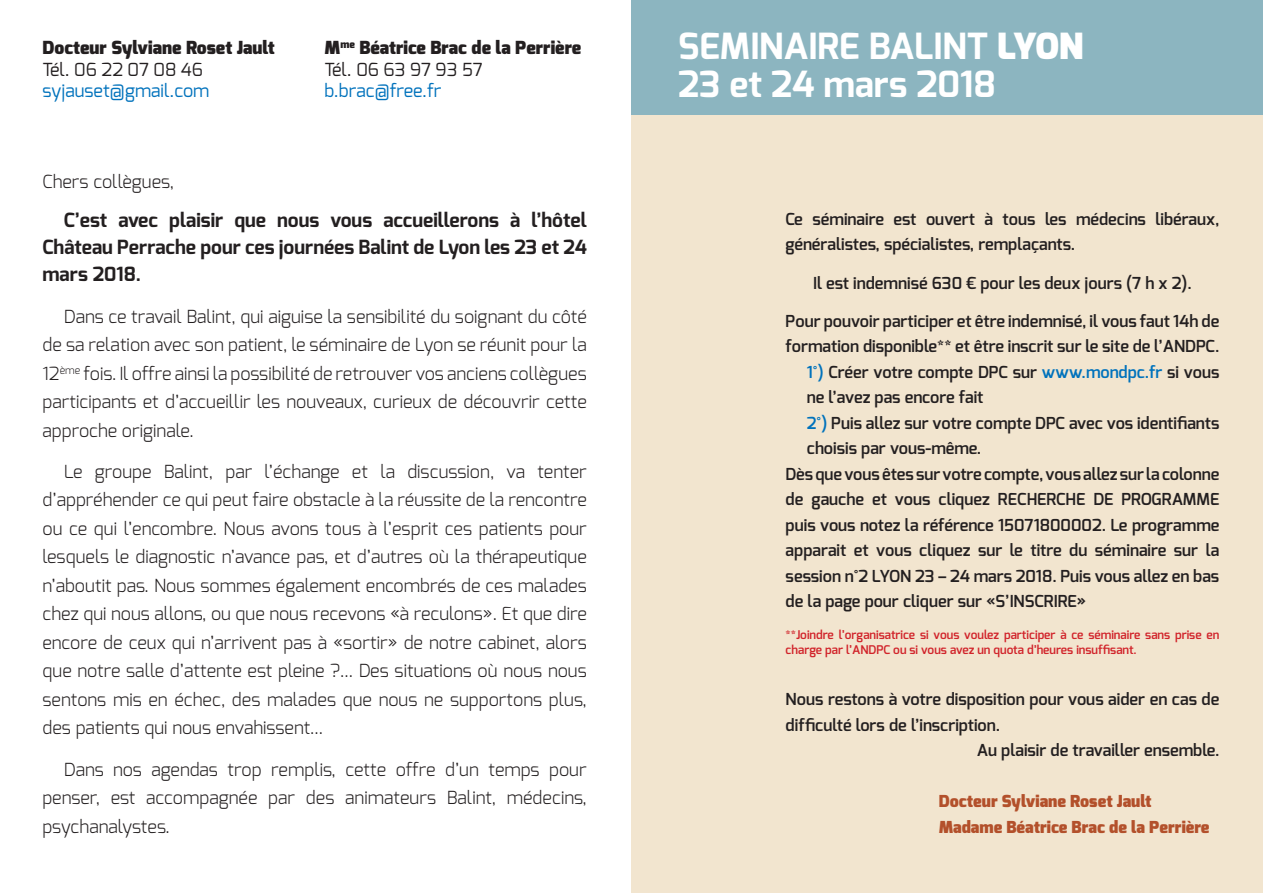
<style>
.page{position:relative;width:1263px;height:893px;background:#fff}
.page>*{position:absolute;margin:0;border:0;box-sizing:border-box;transform-origin:0 0}
.t1{font:700 36px/37.5px "Exo";color:#fff}
.t2{font:700 19.5px/27px "Exo";color:#231f20;text-align:justify}
.t3{font:300 18px/28.5px "Exo";color:#231f20;text-align:justify}
.t4{font:900 18px "Exo";color:#231f20}
.t5{font:18px "Exo";color:#0072bc}
.t6{font:18px "Exo";color:#231f20}
.t7{font:600 16.5px/25.5px "Exo";color:#231f20}
.t8{font:900 16.5px/25.5px "Exo";color:#b3502b}
.t9{font:600 12px/15px "Exo";color:#d1232a}
.s1{font-weight:900}
.s2{color:#0072bc}
</style>
<div class="page">
<div style="left:631px;top:0;width:632px;height:893px;background:#f2e5cf"></div>
<div style="left:631px;top:0;width:632px;height:115px;background:#8cb5c0"></div>
<p class="t4" style="left:43px;top:36px;width:234px">Docteur Sylviane Roset Jault</p>
<p class="t4" style="left:325px;top:36px;width:258px">M<sup>me</sup> Béatrice Brac de la Perrière</p>
<p class="t6" style="left:43px;top:58px;width:162px">Tél. 06 22 07 08 46</p>
<p class="t6" style="left:325px;top:58px;width:160px">Tél. 06 63 97 93 57</p>
<p class="t5" style="left:43px;top:79px;width:168px">syjauset@gmail.com</p>
<p class="t5" style="left:325px;top:79px;width:118px">b.brac@free.fr</p>
<p class="t3" style="left:43px;top:167px;width:133px">Chers collègues,</p>
<p class="t2" style="left:43px;top:207px;width:546px;text-indent:21px">C’est avec plaisir que nous vous accueillerons à l’hôtel Château Perrache pour ces journées Balint de Lyon les 23 et 24 mars 2018.</p>
<p class="t3" style="left:43px;top:302px;width:546px;text-indent:21px">Dans ce travail Balint, qui aiguise la sensibilité du soignant du côté de sa relation avec son patient, le séminaire de Lyon se réunit pour la 12<sup>ème</sup> fois. Il offre ainsi la possibilité de retrouver vos anciens collègues participants et d’accueillir les nouveaux, curieux de découvrir cette approche originale.</p>
<p class="t3" style="left:43px;top:457px;width:546px;text-indent:21px">Le groupe Balint, par l’échange et la discussion, va tenter d’appréhender ce qui peut faire obstacle à la réussite de la rencontre ou ce qui l’encombre. Nous avons tous à l’esprit ces patients pour lesquels le diagnostic n’avance pas, et d’autres où la thérapeutique n’aboutit pas. Nous sommes également encombrés de ces malades chez qui nous allons, ou que nous recevons «à reculons». Et que dire encore de ceux qui n’arrivent pas à «sortir» de notre cabinet, alors que notre salle d’attente est pleine ?... Des situations où nous nous sentons mis en échec, des malades que nous ne supportons plus, des patients qui nous envahissent...</p>
<p class="t3" style="left:43px;top:755px;width:546px;text-indent:21px">Dans nos agendas trop remplis, cette offre d’un temps pour penser, est accompagnée par des animateurs Balint, médecins, psychanalystes.</p>
<h1 class="t1" style="left:678px;top:28px;width:407px">SEMINAIRE BALINT <span class="s1">LYON<br></span>23 et 24 mars 2018</h1>
<p class="t7" style="left:786px;top:206px;width:435px">Ce séminaire est ouvert à tous les médecins libéraux, généralistes, spécialistes, remplaçants.</p>
<p class="t7" style="left:813px;top:270px;width:380px">Il est indemnisé 630 € pour les deux jours (7 h x 2).</p>
<p class="t7" style="left:786px;top:308px;width:435px">Pour pouvoir participer et être indemnisé, il vous faut 14h de</p>
<p class="t7" style="left:786px;top:334px;width:435px">formation disponible** et être inscrit sur le site de l’ANDPC.</p>
<p class="t7" style="left:807px;top:359px;width:414px"><span class="s2">1°)</span> Créer votre compte DPC sur <span class="s2">www.mondpc.fr</span> si vous</p>
<p class="t7" style="left:807px;top:385px;width:178px">ne l’avez pas encore fait</p>
<p class="t7" style="left:807px;top:410px;width:414px"><span class="s2">2°)</span> Puis allez sur votre compte DPC avec vos identifiants</p>
<p class="t7" style="left:807px;top:436px;width:176px">choisis par vous-même.</p>
<p class="t7" style="left:786px;top:461px;width:435px">Dès que vous êtes sur votre compte, vous allez sur la colonne</p>
<p class="t7" style="left:786px;top:487px;width:435px">de gauche et vous cliquez RECHERCHE DE PROGRAMME</p>
<p class="t7" style="left:786px;top:512px;width:435px">puis vous notez la référence 15071800002. Le programme</p>
<p class="t7" style="left:786px;top:538px;width:435px">apparait et vous cliquez sur le titre du séminaire sur la</p>
<p class="t7" style="left:786px;top:563px;width:435px">session n°2 LYON 23 – 24 mars 2018. Puis vous allez en bas</p>
<p class="t7" style="left:786px;top:589px;width:302px">de la page pour cliquer sur «S’INSCRIRE»</p>
<p class="t9" style="left:786px;top:628px;width:435px">**Joindre l’organisatrice si vous voulez participer à ce séminaire sans prise en charge par l’ANDPC ou si vous avez un quota d’heures insuffisant.</p>
<p class="t7" style="left:786px;top:687px;width:435px">Nous restons à votre disposition pour vous aider en cas de</p>
<p class="t7" style="left:786px;top:712px;width:216px">difficulté lors de l’inscription.</p>
<p class="t7" style="left:977px;top:738px;width:244px">Au plaisir de travailler ensemble.</p>
<p class="t8" style="left:939px;top:789px;width:272px">Docteur Sylviane Roset Jault<br>Madame Béatrice Brac de la Perrière</p>
</div>
